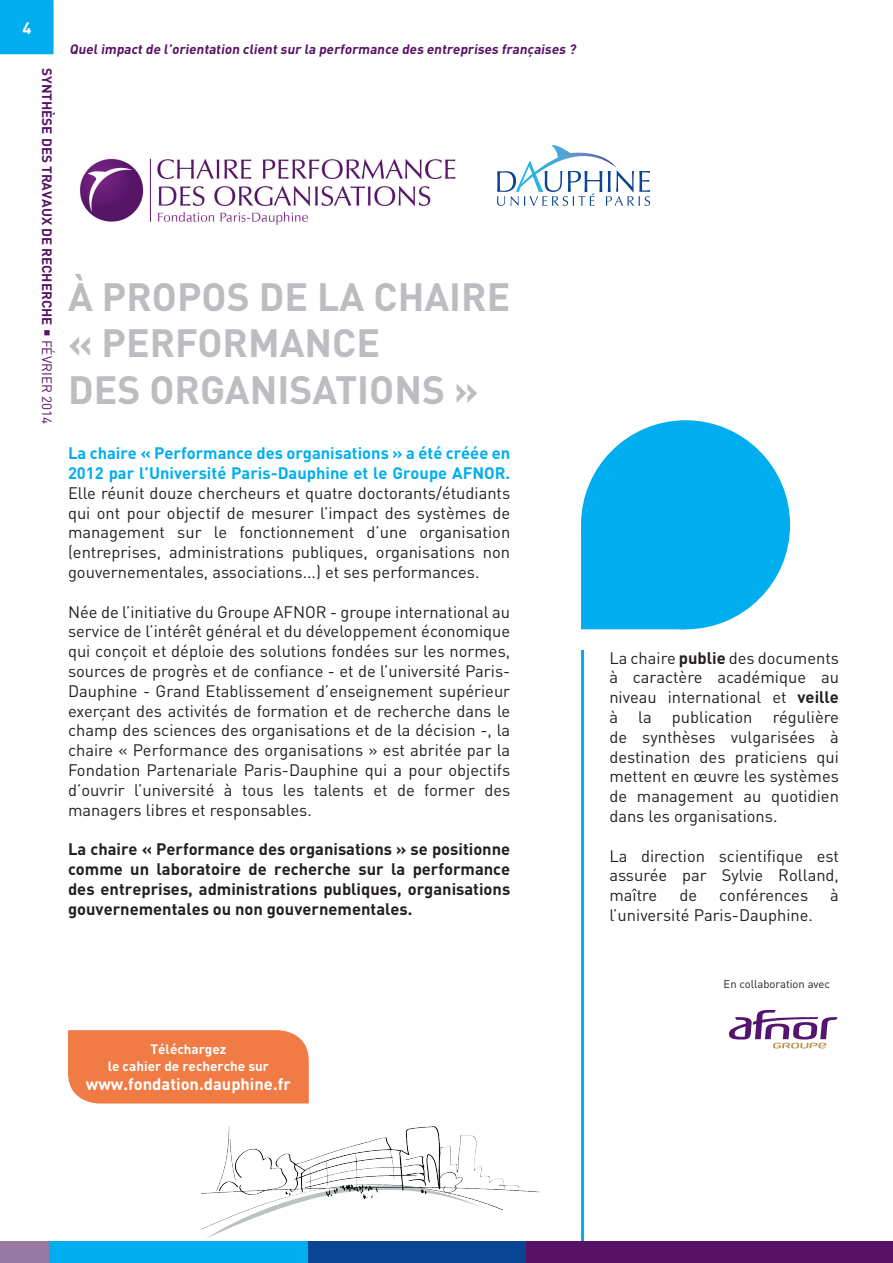
<style>
.page{position:relative;width:893px;height:1263px;background:#fff}
.page>*{position:absolute;margin:0;border:0;box-sizing:border-box;transform-origin:0 0}
.t1{font:700 39px/46.8px "DIN";color:#bcbdc0}
.t2{font:16.5px/19.8px "DIN";color:#231f20;text-align:justify}
.t3{font:700 16.5px/19.8px "DIN";color:#231f20;text-align:justify}
.t4{font:700 16.5px/19.8px "DIN";color:#00aeef}
.t5{font:700 16.5px "DIN";color:#fff}
.t6{font:700 13.5px "DIN";color:#581265}
.t7{font:700 13.5px/16.2px "DIN";color:#fff;text-align:center}
.t8{font:11.25px "DIN";color:#231f20}
.s1{font-weight:400}
.s2{font-weight:700}
</style>
<div class="page">
<img style="left:79px;top:158px;width:377px;height:67px">
<svg style="left:497px;top:145px;width:153px;height:61px"></svg>
<img style="left:202px;top:1127px;width:337px;height:111px">
<svg style="left:729px;top:1010px;width:108px;height:38px"></svg>
<div style="left:0;top:0;width:54px;height:54px;background:#00aeef"></div>
<div style="left:68px;top:1030px;width:241px;height:73px;background:#f17b45"></div>
<div style="left:581px;top:420px;width:209px;height:209px;background:#00aeef;border-radius:50%"></div>
<svg style="left:581px;top:520px;width:94px;height:109px"></svg>
<hr style="left:581px;top:650px;width:3px;height:613px;background:#00aeef">
<div style="left:0;top:1242px;width:55px;height:21px;background:#9779a3"></div>
<div style="left:49px;top:1242px;width:351px;height:21px;background:#00aeef"></div>
<div style="left:308px;top:1242px;width:219px;height:21px;background:#094592"></div>
<div style="left:527px;top:1242px;width:366px;height:21px;background:#581265"></div>
<p class="t5" style="left:22px;top:17px;width:10px">4</p>
<p class="t6" style="left:56px;top:68px;width:358px;rotate:90deg">SYNTHÈSE DES TRAVAUX DE RECHERCHE ○ <span class="s1">FÉVRIER 2014</span></p>
<p class="t6" style="left:69px;top:41px;width:510px">Quel impact de l’orientation client sur la performance des entreprises françaises ?</p>
<h1 class="t1" style="left:68px;top:271px;width:444px">À PROPOS DE LA CHAIRE « PERFORMANCE<br>DES ORGANISATIONS »</h1>
<p class="t4" style="left:68px;top:443px;width:444px">La chaire « Performance des organisations » a été créée en<br>2012 par l’Université Paris-Dauphine et le Groupe AFNOR.</p>
<p class="t2" style="left:68px;top:483px;width:444px">Elle réunit douze chercheurs et quatre doctorants/étudiants qui ont pour objectif de mesurer l’impact des systèmes de management sur le fonctionnement d’une organisation (entreprises, administrations publiques, organisations non gouvernementales, associations...) et ses performances.</p>
<p class="t2" style="left:68px;top:601px;width:444px">Née de l’initiative du Groupe AFNOR - groupe international au service de l’intérêt général et du développement économique qui conçoit et déploie des solutions fondées sur les normes, sources de progrès et de confiance - et de l’université Paris-Dauphine - Grand Etablissement d’enseignement supérieur exerçant des activités de formation et de recherche dans le champ des sciences des organisations et de la décision -, la chaire « Performance des organisations » est abritée par la Fondation Partenariale Paris-Dauphine qui a pour objectifs d’ouvrir l’université à tous les talents et de former des managers libres et responsables.</p>
<p class="t3" style="left:68px;top:839px;width:444px">La chaire « Performance des organisations » se positionne comme un laboratoire de recherche sur la performance des entreprises, administrations publiques, organisations gouvernementales ou non gouvernementales.</p>
<p class="t7" style="left:108px;top:1041px;width:163px">Téléchargez<br>le cahier de recherche sur</p>
<p class="t5" style="left:86px;top:1074px;width:206px">www.fondation.dauphine.fr</p>
<p class="t2" style="left:609px;top:647px;width:231px">La chaire <span class="s2">publie</span> des documents à caractère académique au niveau international et <span class="s2">veille </span>à la publication régulière de synthèses vulgarisées à destination des praticiens qui mettent en œuvre les systèmes de management au quotidien dans les organisations.</p>
<p class="t2" style="left:609px;top:845px;width:231px">La direction scientifique est assurée par Sylvie Rolland, maître</p>
<p class="t2" style="left:679px;top:885px;width:19px">de</p>
<p class="t2" style="left:719px;top:885px;width:90px">conférences</p>
<p class="t2" style="left:830px;top:885px;width:10px">à</p>
<p class="t2" style="left:609px;top:905px;width:205px">l’université Paris-Dauphine.</p>
<p class="t8" style="left:724px;top:977px;width:108px">En collaboration avec</p>
</div>
